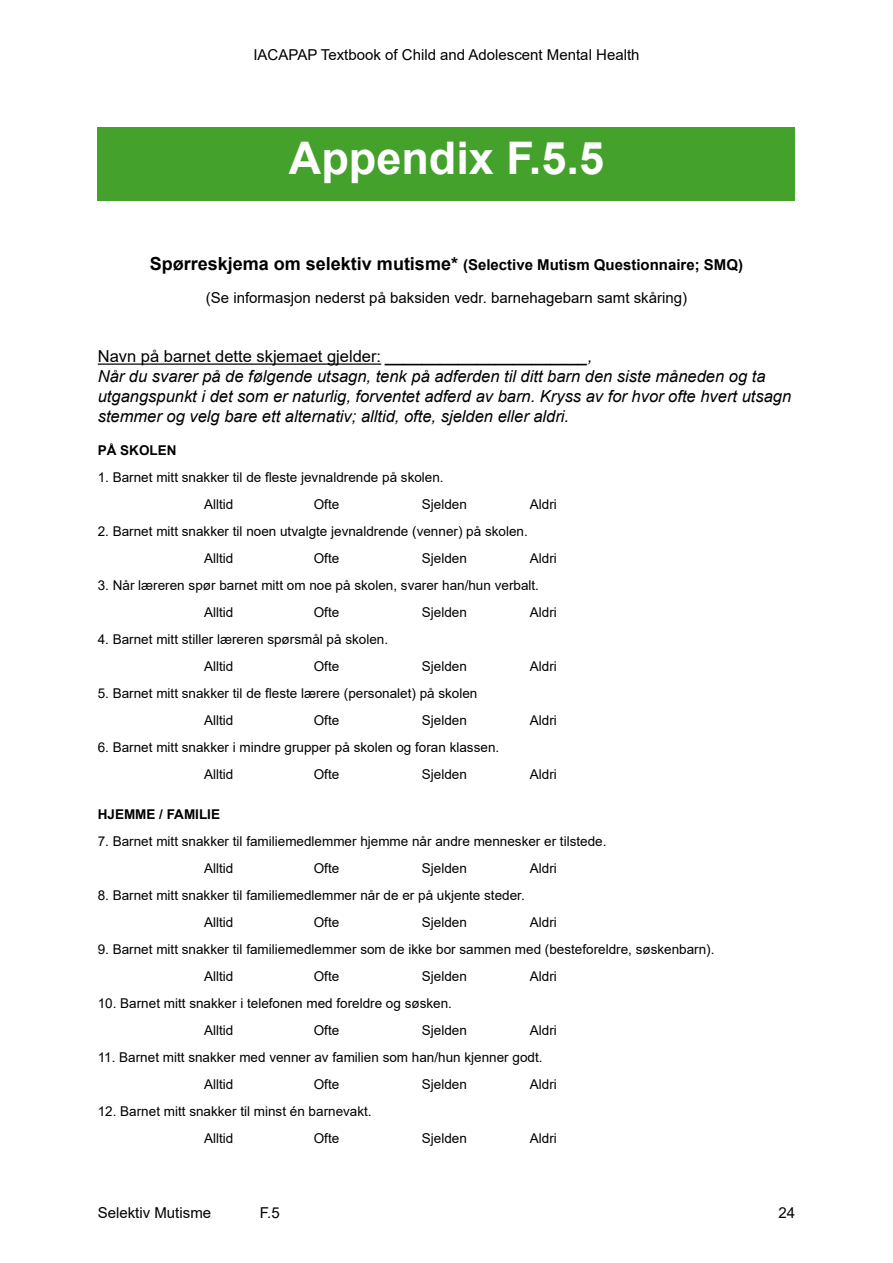
<style>
.page{position:relative;width:893px;height:1263px;background:#fff}
.page>*{position:absolute;margin:0;border:0;box-sizing:border-box;transform-origin:0 0}
.t1{font:700 45px "Arial";color:#fff}
.t2{font:italic 16.5px/19.8px "Arial";color:#000}
.t3{font:15px "Arial";color:#000}
.t4{font:700 15px "Arial";color:#000}
.t5{font:13.5px/27px "Arial";color:#000}
.t6{font:700 13.5px "Arial";color:#000}
.s1{font-size:18px}
.s2{font-style:normal}
</style>
<div class="page">
<div style="left:98px;top:128px;width:697px;height:73px;background:#44a12b"></div>
<hr style="left:98px;top:363px;width:283px;height:2px;background:#000">
<p class="t3" style="left:253px;top:45px;width:388px">IACAPAP Textbook of Child and Adolescent Mental Health</p>
<h1 class="t1" style="left:289px;top:126px;width:317px">Appendix F.5.5</h1>
<p class="t4" style="left:150px;top:254px;width:595px"><span class="s1">Spørreskjema om selektiv mutisme*</span> (Selective Mutism Questionnaire; SMQ)</p>
<p class="t3" style="left:206px;top:287px;width:483px">(Se informasjon nederst på baksiden vedr. barnehagebarn samt skåring)</p>
<p class="t2" style="left:98px;top:347px;width:695px"><span class="s2">Navn på barnet dette skjemaet gjelder:</span> ______________________,<br>Når du svarer på de følgende utsagn, tenk på adferden til ditt barn den siste måneden og ta utgangspunkt i det som er naturlig, forventet adferd av barn. Kryss av for hvor ofte hvert utsagn stemmer og velg bare ett alternativ; alltid, ofte, sjelden eller aldri.</p>
<p class="t6" style="left:98px;top:441px;width:80px">PÅ SKOLEN</p>
<p class="t5" style="left:204px;top:464px;width:241px;text-indent:-106px">1. Barnet mitt snakker til de fleste jevnaldrende på skolen.<br>Alltid</p>
<p class="t5" style="left:314px;top:491px;width:27px">Ofte</p>
<p class="t5" style="left:422px;top:491px;width:47px">Sjelden</p>
<p class="t5" style="left:530px;top:491px;width:28px">Aldri</p>
<p class="t5" style="left:204px;top:518px;width:325px;text-indent:-106px">2. Barnet mitt snakker til noen utvalgte jevnaldrende (venner) på skolen.<br>Alltid</p>
<p class="t5" style="left:314px;top:545px;width:27px">Ofte</p>
<p class="t5" style="left:422px;top:545px;width:47px">Sjelden</p>
<p class="t5" style="left:530px;top:545px;width:28px">Aldri</p>
<p class="t5" style="left:204px;top:572px;width:336px;text-indent:-106px">3. Når læreren spør barnet mitt om noe på skolen, svarer han/hun verbalt.<br>Alltid</p>
<p class="t5" style="left:314px;top:599px;width:27px">Ofte</p>
<p class="t5" style="left:422px;top:599px;width:47px">Sjelden</p>
<p class="t5" style="left:530px;top:599px;width:28px">Aldri</p>
<p class="t5" style="left:204px;top:626px;width:186px;text-indent:-106px">4. Barnet mitt stiller læreren spørsmål på skolen.<br>Alltid</p>
<p class="t5" style="left:314px;top:653px;width:27px">Ofte</p>
<p class="t5" style="left:422px;top:653px;width:47px">Sjelden</p>
<p class="t5" style="left:530px;top:653px;width:28px">Aldri</p>
<p class="t5" style="left:204px;top:680px;width:275px;text-indent:-106px">5. Barnet mitt snakker til de fleste lærere (personalet) på skolen<br>Alltid</p>
<p class="t5" style="left:314px;top:707px;width:27px">Ofte</p>
<p class="t5" style="left:422px;top:707px;width:47px">Sjelden</p>
<p class="t5" style="left:530px;top:707px;width:28px">Aldri</p>
<p class="t5" style="left:204px;top:734px;width:297px;text-indent:-106px">6. Barnet mitt snakker i mindre grupper på skolen og foran klassen.<br>Alltid</p>
<p class="t5" style="left:314px;top:761px;width:27px">Ofte</p>
<p class="t5" style="left:422px;top:761px;width:47px">Sjelden</p>
<p class="t5" style="left:530px;top:761px;width:28px">Aldri</p>
<p class="t6" style="left:98px;top:805px;width:124px">HJEMME / FAMILIE</p>
<p class="t5" style="left:204px;top:827px;width:404px;text-indent:-106px">7. Barnet mitt snakker til familiemedlemmer hjemme når andre mennesker er tilstede.<br>Alltid</p>
<p class="t5" style="left:314px;top:854px;width:27px">Ofte</p>
<p class="t5" style="left:422px;top:854px;width:47px">Sjelden</p>
<p class="t5" style="left:530px;top:854px;width:28px">Aldri</p>
<p class="t5" style="left:204px;top:881px;width:322px;text-indent:-106px">8. Barnet mitt snakker til familiemedlemmer når de er på ukjente steder.<br>Alltid</p>
<p class="t5" style="left:314px;top:908px;width:27px">Ofte</p>
<p class="t5" style="left:422px;top:908px;width:47px">Sjelden</p>
<p class="t5" style="left:530px;top:908px;width:28px">Aldri</p>
<p class="t5" style="left:204px;top:935px;width:512px;text-indent:-106px">9. Barnet mitt snakker til familiemedlemmer som de ikke bor sammen med (besteforeldre, søskenbarn).<br>Alltid</p>
<p class="t5" style="left:314px;top:962px;width:27px">Ofte</p>
<p class="t5" style="left:422px;top:962px;width:47px">Sjelden</p>
<p class="t5" style="left:530px;top:962px;width:28px">Aldri</p>
<p class="t5" style="left:204px;top:989px;width:249px;text-indent:-106px">10. Barnet mitt snakker i telefonen med foreldre og søsken.<br>Alltid</p>
<p class="t5" style="left:314px;top:1016px;width:27px">Ofte</p>
<p class="t5" style="left:422px;top:1016px;width:47px">Sjelden</p>
<p class="t5" style="left:530px;top:1016px;width:28px">Aldri</p>
<p class="t5" style="left:204px;top:1043px;width:340px;text-indent:-106px">11. Barnet mitt snakker med venner av familien som han/hun kjenner godt.<br>Alltid</p>
<p class="t5" style="left:314px;top:1070px;width:27px">Ofte</p>
<p class="t5" style="left:422px;top:1070px;width:47px">Sjelden</p>
<p class="t5" style="left:530px;top:1070px;width:28px">Aldri</p>
<p class="t5" style="left:204px;top:1097px;width:169px;text-indent:-106px">12. Barnet mitt snakker til minst én barnevakt.<br>Alltid</p>
<p class="t5" style="left:314px;top:1124px;width:27px">Ofte</p>
<p class="t5" style="left:422px;top:1124px;width:47px">Sjelden</p>
<p class="t5" style="left:530px;top:1124px;width:28px">Aldri</p>
<p class="t3" style="left:98px;top:1202px;width:115px">Selektiv Mutisme</p>
<p class="t3" style="left:260px;top:1202px;width:22px">F.5</p>
<p class="t3" style="left:778px;top:1202px;width:18px">24</p>
</div>
